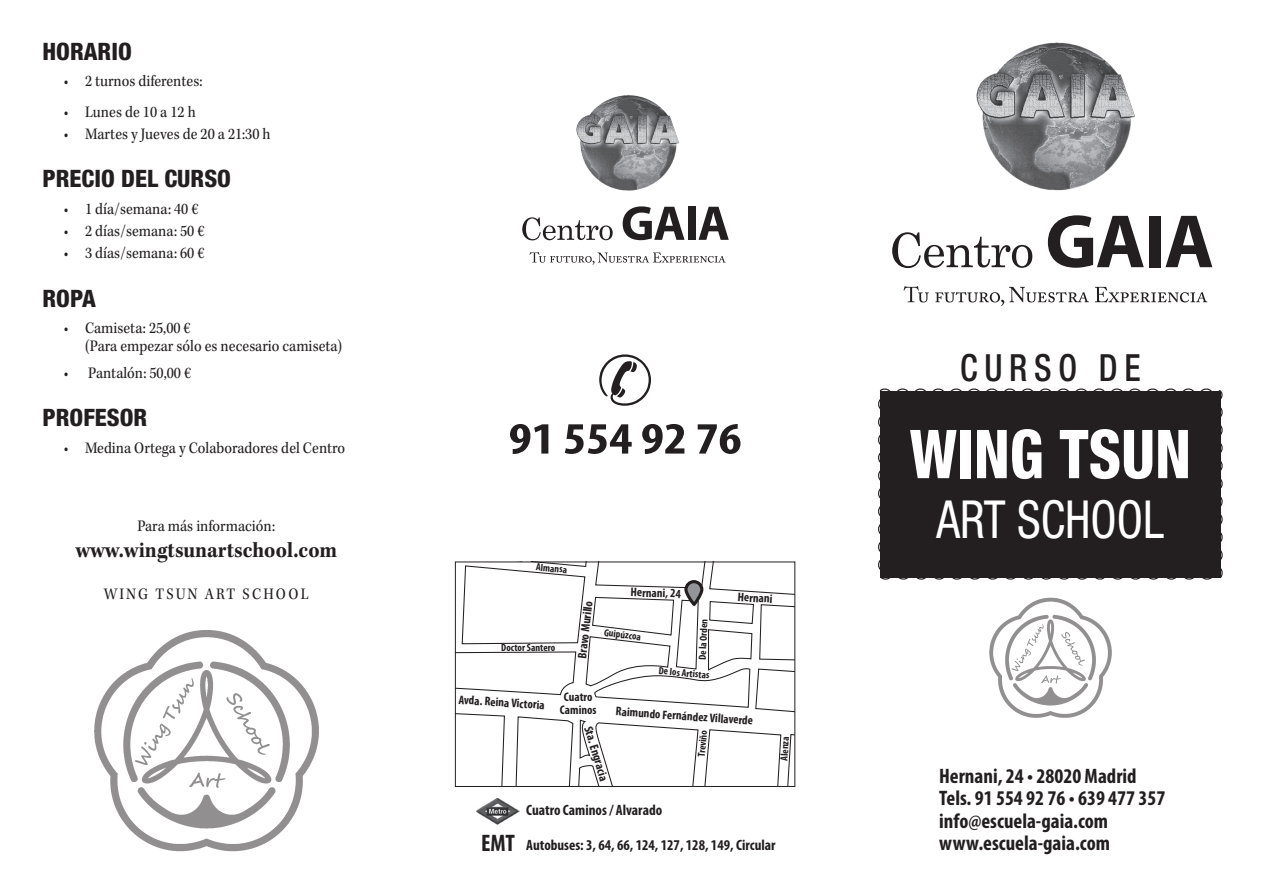
<style>
.page{position:relative;width:1263px;height:893px;background:#fff}
.page>*{position:absolute;margin:0;border:0;box-sizing:border-box;transform-origin:0 0}
.t1{font:800 condensed 67.5px "Helvetica Neue LT Std";color:#fff;scale:.9 1}
.t2{font:condensed 52.5px "Helvetica Neue LT Std";color:#fff;scale:.9 1}
.t3{font:700 condensed 45px "Myriad Pro";color:#231f20;scale:1.2 1}
.t4{font:500 condensed 37.5px "Helvetica Neue LT Std";letter-spacing:.2em;color:#231f20;scale:.9 1}
.t5{font:800 condensed 24px "Helvetica Neue LT Std";color:#231f20}
.t6{font:700 22.5px "Kepler Std";letter-spacing:.005em;color:#231f20;scale:.9 1}
.t7{font:700 condensed 21px/22.5px "Myriad Pro";color:#231f20}
.t8{font:16.5px/18px "Kepler Std";color:#231f20;scale:.9 1}
.t9{font:16.5px "Kepler Std";letter-spacing:.14em;color:#231f20;scale:.9 1}
.t10{font:700 condensed 15px "Myriad Pro";color:#231f20}
.t11{font:700 condensed 12.45px/12.9px "Myriad Pro";color:#231f20;text-align:center}
.t12{font:700 condensed 10.35px "Myriad Pro";letter-spacing:-.005em;color:#231f20}
.s1{font-size:24px}
</style>
<div class="page">
<svg style="left:892px;top:232px;width:140px;height:36px"></svg>
<svg style="left:1048px;top:215px;width:96px;height:53px"></svg>
<div style="left:1149px;top:216px;width:12px;height:51px;background:#231f20"></div>
<svg style="left:1165px;top:216px;width:47px;height:51px"></svg>
<svg style="left:903px;top:286px;width:26px;height:16px"></svg>
<svg style="left:935px;top:287px;width:154px;height:19px"></svg>
<svg style="left:1095px;top:287px;width:112px;height:15px"></svg>
<img style="left:976px;top:42px;width:159px;height:149px">
<svg style="left:522px;top:217px;width:91px;height:23px"></svg>
<svg style="left:623px;top:206px;width:61px;height:34px"></svg>
<div style="left:688px;top:207px;width:7px;height:33px;background:#231f20"></div>
<svg style="left:698px;top:207px;width:31px;height:33px"></svg>
<svg style="left:529px;top:252px;width:196px;height:13px"></svg>
<img style="left:576px;top:95px;width:103px;height:96px">
<svg style="left:457px;top:564px;width:336px;height:221px"></svg>
<svg style="left:686px;top:582px;width:16px;height:22px"></svg>
<div style="left:684px;top:580px;width:19px;height:26px;border:3px solid #231f20;border-radius:8px"></div>
<div style="left:455px;top:562px;width:340px;height:225px;border:1px solid #231f20"></div>
<img style="left:476px;top:798px;width:44px;height:26px">
<div style="left:878px;top:388px;width:345px;height:192px;background:#231f20"></div>
<img style="left:989px;top:597px;width:123px;height:121px">
<img style="left:94px;top:630px;width:225px;height:222px">
<h3 class="t5" style="left:43px;top:36px;width:91px">HORARIO</h3>
<p class="t8" style="left:64px;top:73px;width:156px">• 2 turnos diferentes:</p>
<p class="t8" style="left:64px;top:103px;width:148px">• Lunes de 10 a 12 h</p>
<p class="t8" style="left:64px;top:126px;width:231px">• Martes y Jueves de 20 a 21:30 h</p>
<h3 class="t5" style="left:43px;top:164px;width:190px">PRECIO DEL CURSO</h3>
<p class="t8" style="left:64px;top:200px;width:151px">• 1 día/semana: 40 €</p>
<p class="t8" style="left:64px;top:223px;width:158px">• 2 días/semana: 50 €</p>
<p class="t8" style="left:64px;top:245px;width:158px">• 3 días/semana: 60 €</p>
<h3 class="t5" style="left:43px;top:283px;width:55px">ROPA</h3>
<p class="t8" style="left:85px;top:320px;width:287px;text-indent:-21px">• Camiseta: 25,00 €<br>(Para empezar sólo es necesario camiseta)</p>
<p class="t8" style="left:64px;top:364px;width:143px">• Pantalón: 50,00 €</p>
<h3 class="t5" style="left:43px;top:403px;width:106px">PROFESOR</h3>
<p class="t8" style="left:64px;top:439px;width:314px">• Medina Ortega y Colaboradores del Centro</p>
<p class="t8" style="left:137px;top:518px;width:155px">Para más información:</p>
<h3 class="t6" style="left:75px;top:537px;width:292px">www.wingtsunartschool.com</h3>
<p class="t9" style="left:104px;top:584px;width:229px">WING TSUN ART SCHOOL</p>
<h3 class="t3" style="left:509px;top:414px;width:195px">91 554 92 76</h3>
<p class="t12" style="left:537px;top:561px;width:33px;rotate:5deg">Almansa</p>
<p class="t12" style="left:501px;top:641px;width:56px">Doctor Santero</p>
<p class="t11" style="left:575px;top:658px;width:59px;rotate:-83deg">Bravo Murillo</p>
<p class="t11" style="left:631px;top:585px;width:52px;rotate:2deg">Hernani, 24</p>
<p class="t12" style="left:605px;top:626px;width:39px;rotate:7deg">Guipúzcoa</p>
<p class="t12" style="left:696px;top:660px;width:43px;rotate:-87deg">De la Orden</p>
<p class="t12" style="left:659px;top:664px;width:52px;rotate:5deg">De los Artistas</p>
<p class="t11" style="left:738px;top:590px;width:36px;rotate:4deg">Hernani</p>
<p class="t11" style="left:459px;top:693px;width:88px;rotate:4deg">Avda. Reina Victoria</p>
<p class="t11" style="left:560px;top:691px;width:38px">Cuatro<br>Caminos</p>
<p class="t11" style="left:594px;top:724px;width:58px;rotate:73deg">Sta. Engracia</p>
<p class="t11" style="left:616px;top:704px;width:139px;rotate:4deg">Raimundo Fernández Villaverde</p>
<p class="t12" style="left:695px;top:756px;width:28px;rotate:-85deg">Treviño</p>
<p class="t12" style="left:778px;top:760px;width:26px;rotate:-87deg">Alenza</p>
<p class="t10" style="left:526px;top:802px;width:138px">Cuatro Caminos / Alvarado</p>
<p class="t10" style="left:481px;top:837px;width:296px"><span class="s1">EMT</span> Autobuses: 3, 64, 66, 124, 127, 128, 149, Circular</p>
<h3 class="t4" style="left:960px;top:345px;width:202px">CURSO DE</h3>
<h1 class="t1" style="left:910px;top:412px;width:314px">WING TSUN</h1>
<h2 class="t2" style="left:936px;top:489px;width:254px">ART SCHOOL</h2>
<p class="t7" style="left:939px;top:765px;width:228px">Hernani, 24 • 28020 Madrid<br>Tels. 91 554 92 76 • 639 477 357 info@escuela-gaia.com www.escuela-gaia.com</p>
</div>
